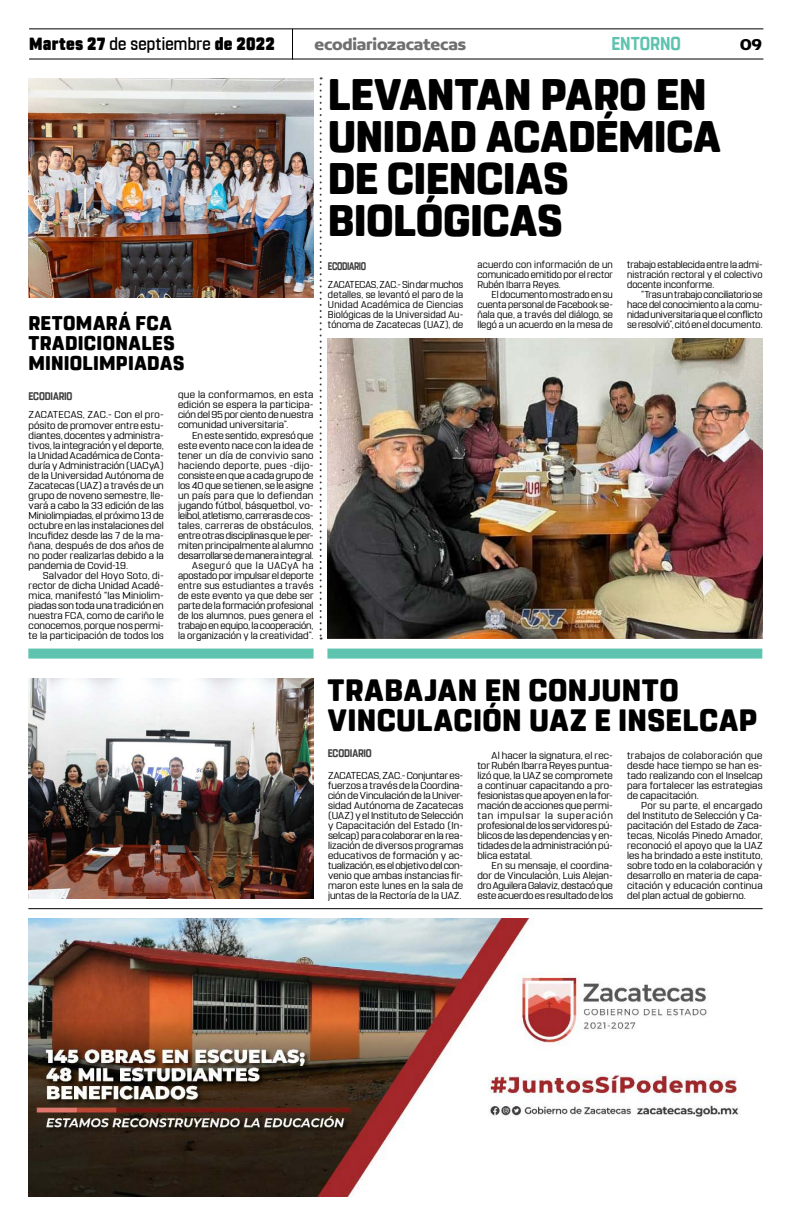
<style>
.page{position:relative;width:791px;height:1225px;background:#fff}
.page>*{position:absolute;margin:0;border:0;box-sizing:border-box;transform-origin:0 0}
.t1{font:800 44px/42px "Rohn Rounded";letter-spacing:-.01em;color:#000}
.t2{font:800 30.8px/30px "Rohn Rounded";letter-spacing:.015em;color:#000}
.t3{font:800 19.8px/20px "Rohn Rounded";letter-spacing:.02em;color:#000}
.t4{font:700 18.6px "Rohn Rounded";letter-spacing:-.005em;color:#5ec4af;scale:.91 1}
.t5{font:900 17.6px "Rohn Rounded";letter-spacing:.02em;color:#000;scale:.91 1}
.t6{font:700 16.9px "Concord";letter-spacing:-.01em;color:#706f6f}
.t7{font:700 16.9px "Concord";color:#000}
.t8{font:700 11px "Rohn Rounded";letter-spacing:-.02em;color:#3d3d3d;scale:.87 1}
.t9{font:700 11px "Rohn Rounded";letter-spacing:-.02em;color:#3d3d3d;scale:.79 1}
.t10{font:10px/10px "Rohn Rounded";letter-spacing:.005em;color:#000;text-align:justify;scale:1.05 1}
.t11{font:10px/10px "Rohn Rounded";letter-spacing:.005em;color:#000;text-align:justify}
.s1{font-weight:500}
</style>
<div class="page">
<hr style="left:29px;top:28px;width:734px;height:1px;background:#000">
<hr style="left:29px;top:59px;width:734px;height:1px;background:#000">
<hr style="left:292px;top:29px;width:1px;height:31px;background:#000">
<div style="left:327px;top:648px;width:435px;height:10px;background:#5ec4af"></div>
<img style="left:29px;top:918px;width:711px;height:278px">
<hr style="left:28px;top:908px;width:735px;height:1px;background:#000">
<img style="left:327px;top:338px;width:436px;height:300px">
<div style="left:28px;top:648px;width:286px;height:10px;background:#5ec4af"></div>
<img style="left:29px;top:678px;width:285px;height:220px">
<svg style="left:320px;top:77px;width:2px;height:562px"></svg>
<img style="left:28px;top:78px;width:286px;height:220px">
<h3 class="t5" style="left:29px;top:33px;width:271px">Martes 27 <span class="s1">de septiembre</span> de 2022</h3>
<h3 class="t6" style="left:314px;top:34px;width:153px">ecodiariozacatecas</h3>
<h3 class="t4" style="left:611px;top:32px;width:78px">ENTORNO</h3>
<h3 class="t7" style="left:740px;top:34px;width:24px">09</h3>
<h3 class="t3" style="left:28px;top:313px;width:158px">RETOMARÁ FCA<br>TRADICIONALES<br>MINIOLIMPIADAS</h3>
<p class="t8" style="left:28px;top:389px;width:52px">ECODIARIO</p>
<p class="t10" style="left:29px;top:410px;width:130px">ZACATECAS, ZAC.- Con el pro&shy;pósito de promover entre estu&shy;diantes, docentes y administra&shy;tivos, la integración y el deporte, la Unidad Académica de Conta&shy;duría y Administración (UACyA) de la Universidad Autónoma de Zacatecas (UAZ) a través de un grupo de noveno semestre, lle&shy;vará a cabo la 33 edición de las Miniolimpiadas, el próximo 13 de octubre en las instalaciones del Incufidez desde las 7 de la ma&shy;ñana, después de dos años de no poder realizarlas debido a la pandemia de Covid-19.</p>
<p class="t10" style="left:29px;top:570px;width:130px;text-indent:14px">Salvador del Hoyo Soto, di&shy;rector de dicha Unidad Acadé&shy;mica, manifestó “las Miniolim&shy;piadas son toda una tradición en nuestra FCA, como de cariño le conocemos, porque nos permi&shy;te la participación de todos los</p>
<p class="t10" style="left:178px;top:390px;width:131px">que la conformamos, en esta edición se espera la participa&shy;ción del 95 por ciento de nuestra comunidad universitaria”.</p>
<p class="t10" style="left:178px;top:430px;width:131px;text-align:right">En este sentido, expresó que este evento nace con la idea de tener un día de convivio sano haciendo deporte, pues -dijo&shy;consiste en que a cada grupo de los 40 que se tienen, se le asigne un país para que lo defiendan jugando fútbol, básquetbol, vo&shy;leibol, atletismo, carreras de cos&shy;tales, carreras de obstáculos, entre otras disciplinas que le per&shy;miten principalmente al alumno desarrollarse de manera integral.<br>Aseguró que la UACyA ha apostado por impulsar el deporte entre sus estudiantes a través de este evento ya que debe ser parte de la formación profesional de los alumnos, pues genera el trabajo en equipo, la cooperación, la organización y la creatividad”.</p>
<h1 class="t1" style="left:328px;top:74px;width:395px">LEVANTAN PARO EN<br>UNIDAD ACADÉMICA<br>DE CIENCIAS<br>BIOLÓGICAS</h1>
<p class="t9" style="left:328px;top:260px;width:50px">ECODIARIO</p>
<p class="t11" style="left:477px;top:260px;width:137px">acuerdo con información de un comunicado emitido por el rector Rubén Ibarra Reyes.</p>
<p class="t11" style="left:477px;top:290px;width:137px;text-indent:14px">El documento mostrado en su cuenta personal de Facebook se&shy;ñala que, a través del diálogo, se llegó a un acuerdo en la mesa de</p>
<p class="t11" style="left:328px;top:280px;width:137px">ZACATECAS, ZAC.- Sin dar muchos detalles, se levantó el paro de la Unidad Académica de Ciencias Biológicas de la Universidad Au&shy;tónoma de Zacatecas (UAZ), de</p>
<p class="t11" style="left:627px;top:260px;width:137px">trabajo establecida entre la admi&shy;nistración rectoral y el colectivo docente inconforme.</p>
<p class="t11" style="left:627px;top:290px;width:137px;text-indent:14px">“Tras un trabajo conciliatorio se hace del conocimiento a la comu&shy;nidad universitaria que el conflicto se resolvió”, citó en el documento.</p>
<h2 class="t2" style="left:327px;top:675px;width:431px">TRABAJAN EN CONJUNTO<br>VINCULACIÓN UAZ E INSELCAP</h2>
<p class="t8" style="left:328px;top:747px;width:52px">ECODIARIO</p>
<p class="t10" style="left:328px;top:770px;width:130px">ZACATECAS, ZAC.- Conjuntar es&shy;fuerzos a través de la Coordina&shy;ción de Vinculación de la Univer&shy;sidad Autónoma de Zacatecas (UAZ) y el Instituto de Selección y Capacitación del Estado (In&shy;selcap) para colaborar en la rea&shy;lización de diversos programas educativos de formación y ac&shy;tualización, es el objetivo del con&shy;venio que ambas instancias fir&shy;maron este lunes en la sala de juntas de la Rectoría de la UAZ.</p>
<p class="t10" style="left:477px;top:750px;width:131px;text-indent:14px">Al hacer la signatura, el rec&shy;tor Rubén Ibarra Reyes puntua&shy;lizó que, la UAZ se compromete a continuar capacitando a pro&shy;fesionistas que apoyen en la for&shy;mación de acciones que permi&shy;tan impulsar la superación profesional de los servidores pú&shy;blicos de las dependencias y en&shy;tidades de la administración pú&shy;blica estatal.</p>
<p class="t10" style="left:477px;top:860px;width:131px;text-indent:14px">En su mensaje, el coordina&shy;dor de Vinculación, Luis Alejan&shy;dro Aguilera Galaviz, destacó que este acuerdo es resultado de los</p>
<p class="t10" style="left:627px;top:750px;width:131px">trabajos de colaboración que desde hace tiempo se han es&shy;tado realizando con el Inselcap para fortalecer las estrategias de capacitación.</p>
<p class="t10" style="left:627px;top:800px;width:131px;text-indent:14px">Por su parte, el encargado del Instituto de Selección y Ca&shy;pacitación del Estado de Zaca&shy;tecas, Nicolás Pinedo Amador, reconoció el apoyo que la UAZ les ha brindado a este instituto, sobre todo en la colaboración y desarrollo en materia de capa&shy;citación y educación continua del plan actual de gobierno.</p>
</div>
